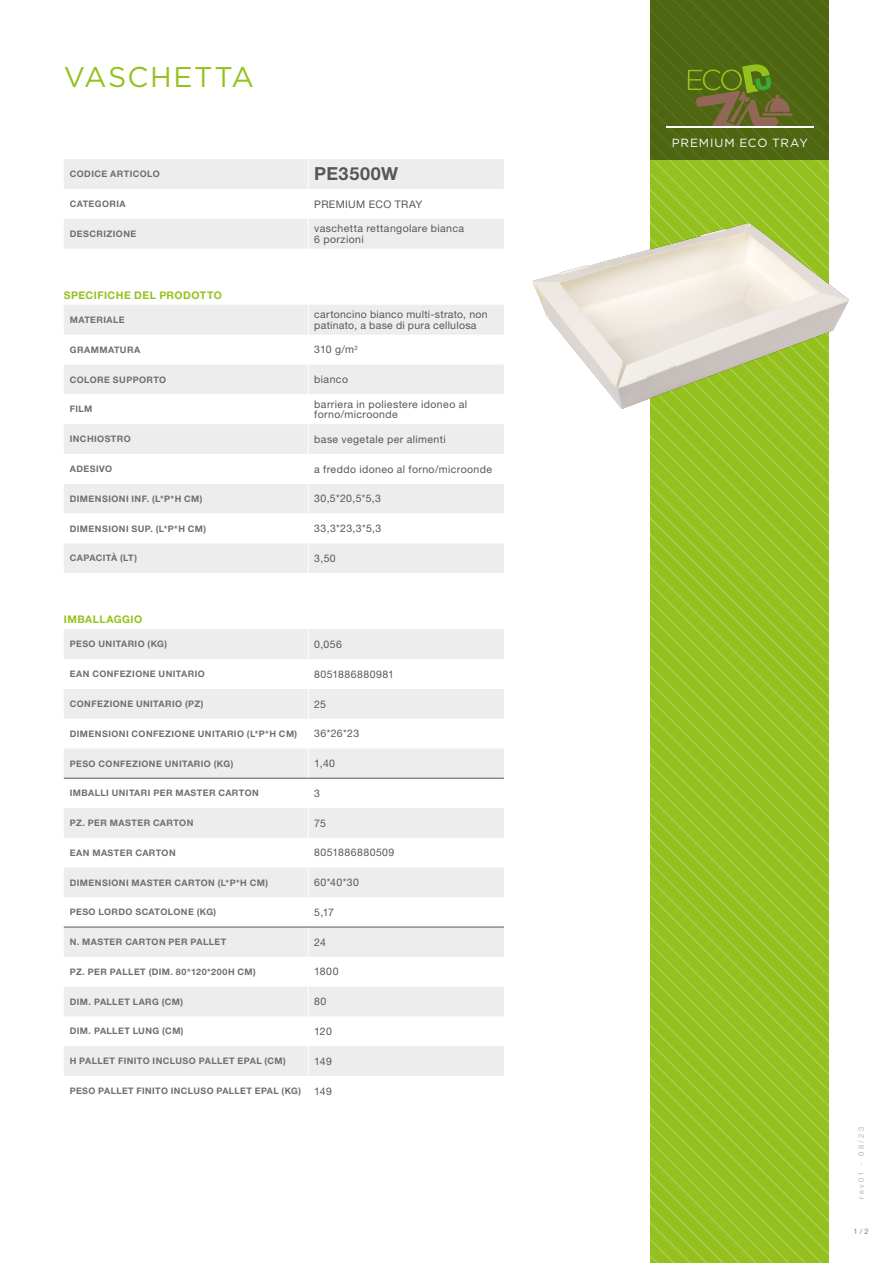
<style>
.page{position:relative;width:893px;height:1263px;background:#fff}
.page>*{position:absolute;margin:0;border:0;box-sizing:border-box;transform-origin:0 0}
.t1{font:28.5px "Gotham";letter-spacing:.05em;color:#95c11f}
.t2{font:700 18px "Helvetica Neue LT Std";letter-spacing:.035em;color:#575756}
.t3{font:11.85px "Gotham";letter-spacing:.07em;color:#fff}
.t4{font:10.5px/10.5px "Helvetica Neue LT Std";letter-spacing:.035em;color:#575756}
.t5{font:700 10.5px "Helvetica Neue LT Std";letter-spacing:.045em;color:#95c11f}
.t6{font:700 9px "Helvetica Neue LT Std";letter-spacing:.05em;color:#706f6f}
.t7{font:700 9px "Helvetica Neue LT Std";letter-spacing:.025em;color:#706f6f}
.t8{font:300 7.5px "Helvetica Neue LT Std";letter-spacing:.315em;color:#9d9d9c}
.t9{font:300 7.5px "Helvetica Neue LT Std";color:#575756}
</style>
<div class="page">
<svg style="left:651px;top:457px;width:178px;height:77px"></svg>
<svg style="left:651px;top:534px;width:178px;height:57px"></svg>
<svg style="left:651px;top:591px;width:178px;height:319px"></svg>
<svg style="left:651px;top:910px;width:178px;height:58px"></svg>
<svg style="left:651px;top:968px;width:178px;height:295px"></svg>
<svg style="left:653px;top:0;width:176px;height:159px"></svg>
<hr style="left:666px;top:126px;width:148px;height:1px;background:#fff">
<svg style="left:64px;top:159px;width:408px;height:90px"></svg>
<hr style="left:308px;top:159px;width:1px;height:30px;background:#fff">
<hr style="left:308px;top:189px;width:1px;height:30px;background:#fff">
<hr style="left:308px;top:219px;width:1px;height:30px;background:#fff">
<svg style="left:64px;top:305px;width:440px;height:268px;fill:#ededed"></svg>
<hr style="left:308px;top:305px;width:1px;height:30px;background:#fff">
<svg style="left:308px;top:335px;width:1px;height:29px"></svg>
<hr style="left:308px;top:364px;width:1px;height:30px;background:#fff">
<hr style="left:308px;top:394px;width:1px;height:30px;background:#fff">
<hr style="left:308px;top:424px;width:1px;height:30px;background:#fff">
<svg style="left:64px;top:454px;width:440px;height:89px"></svg>
<hr style="left:308px;top:513px;width:1px;height:30px;background:#fff">
<hr style="left:308px;top:543px;width:1px;height:30px;background:#fff">
<svg style="left:64px;top:629px;width:440px;height:447px;fill:#ededed"></svg>
<hr style="left:308px;top:629px;width:1px;height:30px;background:#fff">
<hr style="left:308px;top:659px;width:1px;height:30px;background:#fff">
<hr style="left:308px;top:689px;width:1px;height:30px;background:#fff">
<svg style="left:308px;top:719px;width:1px;height:29px"></svg>
<hr style="left:308px;top:748px;width:1px;height:30px;background:#fff">
<hr style="left:308px;top:778px;width:1px;height:30px;background:#fff">
<hr style="left:308px;top:808px;width:1px;height:30px;background:#fff">
<svg style="left:308px;top:838px;width:1px;height:29px"></svg>
<hr style="left:308px;top:867px;width:1px;height:30px;background:#fff">
<hr style="left:308px;top:897px;width:1px;height:30px;background:#fff">
<hr style="left:308px;top:927px;width:1px;height:30px;background:#fff">
<svg style="left:308px;top:957px;width:1px;height:29px"></svg>
<hr style="left:308px;top:986px;width:1px;height:30px;background:#fff">
<hr style="left:308px;top:1016px;width:1px;height:30px;background:#fff">
<hr style="left:308px;top:1046px;width:1px;height:30px;background:#fff">
<hr style="left:64px;top:778px;width:244px;height:1px;background:#575756">
<hr style="left:308px;top:778px;width:196px;height:1px;background:#575756">
<hr style="left:64px;top:927px;width:244px;height:1px;background:#575756">
<hr style="left:308px;top:927px;width:196px;height:1px;background:#575756">
<img style="left:472px;top:159px;width:377px;height:298px">
<h1 class="t1" style="left:64px;top:58px;width:192px">VASCHETTA</h1>
<p class="t6" style="left:70px;top:168px;width:92px">CODICE ARTICOLO</p>
<h2 class="t2" style="left:314px;top:163px;width:86px">PE3500W</h2>
<p class="t6" style="left:70px;top:198px;width:57px">CATEGORIA</p>
<p class="t4" style="left:314px;top:198px;width:109px">PREMIUM ECO TRAY</p>
<p class="t6" style="left:70px;top:228px;width:68px">DESCRIZIONE</p>
<p class="t4" style="left:314px;top:223px;width:151px">vaschetta rettangolare bianca<br>6 porzioni</p>
<p class="t5" style="left:64px;top:288px;width:160px">SPECIFICHE DEL PRODOTTO</p>
<p class="t6" style="left:70px;top:314px;width:57px">MATERIALE</p>
<p class="t4" style="left:314px;top:309px;width:175px">cartoncino bianco multi-strato, non patinato, a base di pura cellulosa</p>
<p class="t6" style="left:70px;top:344px;width:72px">GRAMMATURA</p>
<p class="t4" style="left:314px;top:344px;width:45px">310 g/m<sup>2</sup></p>
<p class="t6" style="left:70px;top:374px;width:98px">COLORE SUPPORTO</p>
<p class="t4" style="left:314px;top:374px;width:35px">bianco</p>
<p class="t6" style="left:70px;top:404px;width:24px">FILM</p>
<p class="t4" style="left:314px;top:399px;width:154px">barriera in poliestere idoneo al forno/microonde</p>
<p class="t6" style="left:70px;top:433px;width:62px">INCHIOSTRO</p>
<p class="t4" style="left:314px;top:434px;width:133px">base vegetale per alimenti</p>
<p class="t6" style="left:70px;top:463px;width:44px">ADESIVO</p>
<p class="t4" style="left:314px;top:463px;width:179px">a freddo idoneo al forno/microonde</p>
<p class="t6" style="left:70px;top:493px;width:134px">DIMENSIONI INF. (L*P*H CM)</p>
<p class="t4" style="left:314px;top:493px;width:68px">30,5*20,5*5,3</p>
<p class="t6" style="left:70px;top:523px;width:138px">DIMENSIONI SUP. (L*P*H CM)</p>
<p class="t4" style="left:314px;top:523px;width:69px">33,3*23,3*5,3</p>
<p class="t7" style="left:70px;top:553px;width:69px">CAPACITÀ (LT)</p>
<p class="t4" style="left:314px;top:553px;width:23px">3,50</p>
<p class="t5" style="left:64px;top:613px;width:80px">IMBALLAGGIO</p>
<p class="t6" style="left:70px;top:638px;width:99px">PESO UNITARIO (KG)</p>
<p class="t4" style="left:314px;top:639px;width:29px">0,056</p>
<p class="t6" style="left:70px;top:668px;width:137px">EAN CONFEZIONE UNITARIO</p>
<p class="t4" style="left:314px;top:669px;width:81px">8051886880981</p>
<p class="t6" style="left:70px;top:698px;width:135px">CONFEZIONE UNITARIO (PZ)</p>
<p class="t4" style="left:314px;top:698px;width:13px">25</p>
<p class="t6" style="left:70px;top:728px;width:229px">DIMENSIONI CONFEZIONE UNITARIO (L*P*H CM)</p>
<p class="t4" style="left:314px;top:728px;width:46px">36*26*23</p>
<p class="t6" style="left:70px;top:758px;width:165px">PESO CONFEZIONE UNITARIO (KG)</p>
<p class="t4" style="left:314px;top:758px;width:22px">1,40</p>
<p class="t6" style="left:70px;top:787px;width:190px">IMBALLI UNITARI PER MASTER CARTON</p>
<p class="t4" style="left:314px;top:788px;width:7px">3</p>
<p class="t6" style="left:70px;top:817px;width:125px">PZ. PER MASTER CARTON</p>
<p class="t4" style="left:314px;top:817px;width:13px">75</p>
<p class="t6" style="left:70px;top:847px;width:107px">EAN MASTER CARTON</p>
<p class="t4" style="left:314px;top:847px;width:82px">8051886880509</p>
<p class="t6" style="left:70px;top:877px;width:200px">DIMENSIONI MASTER CARTON (L*P*H CM)</p>
<p class="t4" style="left:314px;top:877px;width:46px">60*40*30</p>
<p class="t6" style="left:70px;top:906px;width:148px">PESO LORDO SCATOLONE (KG)</p>
<p class="t4" style="left:314px;top:907px;width:21px">5,17</p>
<p class="t6" style="left:70px;top:936px;width:158px">N. MASTER CARTON PER PALLET</p>
<p class="t4" style="left:314px;top:936px;width:13px">24</p>
<p class="t6" style="left:70px;top:966px;width:188px">PZ. PER PALLET (DIM. 80*120*200H CM)</p>
<p class="t4" style="left:314px;top:966px;width:26px">1800</p>
<p class="t6" style="left:70px;top:996px;width:115px">DIM. PALLET LARG (CM)</p>
<p class="t4" style="left:314px;top:996px;width:14px">80</p>
<p class="t6" style="left:70px;top:1026px;width:115px">DIM. PALLET LUNG (CM)</p>
<p class="t4" style="left:314px;top:1026px;width:19px">120</p>
<p class="t6" style="left:70px;top:1055px;width:218px">H PALLET FINITO INCLUSO PALLET EPAL (CM)</p>
<p class="t4" style="left:314px;top:1055px;width:19px">149</p>
<p class="t6" style="left:70px;top:1085px;width:233px">PESO PALLET FINITO INCLUSO PALLET EPAL (KG)</p>
<p class="t4" style="left:314px;top:1085px;width:19px">149</p>
<h3 class="t3" style="left:672px;top:135px;width:137px">PREMIUM ECO TRAY</h3>
<p class="t8" style="left:856px;top:1199px;width:73px;rotate:-90deg">rev01 - 08/23</p>
<p class="t9" style="left:853px;top:1226px;width:17px">1/2</p>
</div>
